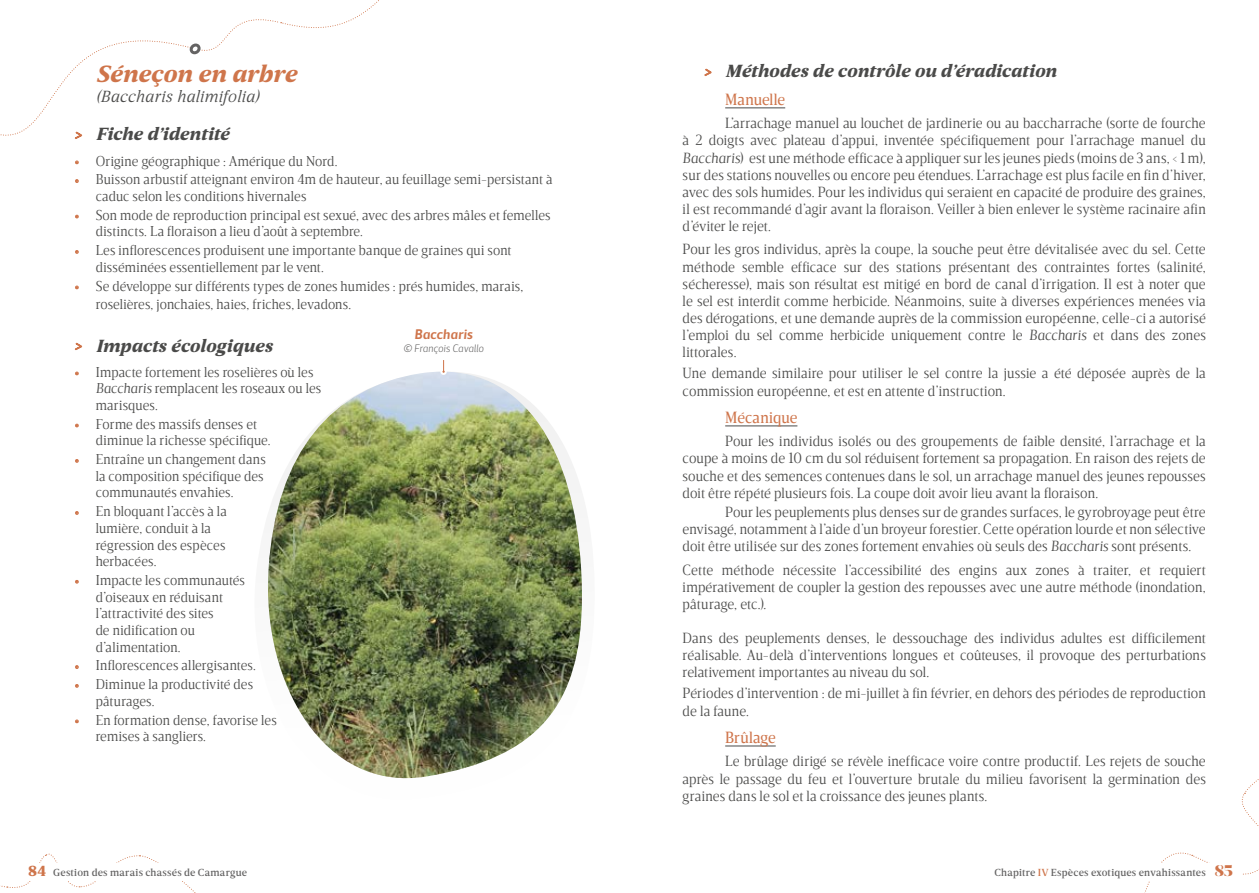
<style>
.page{position:relative;width:1259px;height:893px;background:#fff}
.page>*{position:absolute;margin:0;border:0;box-sizing:border-box;transform-origin:0 0}
.t1{font:italic 900 24px "Breve News";letter-spacing:.02em;color:#cf754b}
.t2{font:italic 900 18px "Breve News";letter-spacing:.02em;color:#4a4a49}
.t3{font:italic 300 16.5px "Breve News";letter-spacing:.015em;color:#4a4a49}
.t4{font:15.75px "Breve Title";color:#cf754b}
.t5{font:300 14.25px/17.1px "Breve Title";letter-spacing:.005em;color:#4a4a49;text-align:justify}
.t6{font:300 13.8px/16.6px "Breve Title";letter-spacing:.01em;color:#4a4a49}
.t7{font:italic 600 13.5px "Breve Sans Title";letter-spacing:.02em;color:#cf754b}
.t8{font:500 10.5px "Breve News";letter-spacing:.02em;color:#646363}
.t9{font:italic 200 10.5px "Breve Sans Title";letter-spacing:.01em;color:#646363}
.s1{font-family:"Breve Display";font-weight:400;font-size:18.75px;color:#cf754b}
.s2{color:#cf754b}
.s3{font-style:italic}
.s4{font-weight:500}
.s5{font-weight:900;font-size:15px;color:#cf754b}
.s6{font-family:"Breve Display Stencil";font-weight:400;font-size:15px;color:#cf754b}
</style>
<div class="page">
<svg style="left:1144px;top:779px;width:115px;height:114px"></svg>
<svg style="left:1px;top:853px;width:195px;height:40px"></svg>
<div style="left:21px;top:863px;width:32px;height:17px;background:#fff"></div>
<div style="left:1205px;top:863px;width:37px;height:17px;background:#fff"></div>
<div style="left:53px;top:863px;width:523px;height:17px;background:#fff"></div>
<div style="left:682px;top:863px;width:523px;height:17px;background:#fff"></div>
<hr style="left:725px;top:108px;width:60px;height:1px;background:#4a4a49">
<hr style="left:725px;top:426px;width:72px;height:1px;background:#4a4a49">
<hr style="left:725px;top:746px;width:50px;height:1px;background:#4a4a49">
<img style="left:268px;top:372px;width:314px;height:406px">
<div style="left:440px;top:369px;width:7px;height:6px;background:#fff;border-radius:50%"></div>
<svg style="left:442px;top:360px;width:3px;height:13px"></svg>
<svg style="left:0;top:0;width:379px;height:136px"></svg>
<h1 class="t1" style="left:96px;top:60px;width:202px">Séneçon en arbre</h1>
<p class="t3" style="left:96px;top:87px;width:165px">(Baccharis halimifolia)</p>
<p class="t2" style="left:74px;top:124px;width:156px"><span class="s1">&gt;</span> Fiche d’identité</p>
<p class="t6" style="left:74px;top:152px;width:264px"><span class="s2">•</span> Origine géographique : Amérique du Nord.</p>
<p class="t6" style="left:96px;top:171px;width:458px;text-indent:-21px"><span class="s2">•</span> Buisson arbustif atteignant environ 4m de hauteur, au feuillage semi-persistant à caduc selon les conditions hivernales</p>
<p class="t6" style="left:96px;top:207px;width:456px;text-indent:-21px"><span class="s2">•</span> Son mode de reproduction principal est sexué, avec des arbres mâles et femelles distincts. La floraison a lieu d’août à septembre.</p>
<p class="t6" style="left:96px;top:242px;width:417px;text-indent:-21px"><span class="s2">•</span> Les inflorescences produisent une importante banque de graines qui sont disséminées essentiellement par le vent.</p>
<p class="t6" style="left:96px;top:277px;width:429px;line-height:18px;text-indent:-21px"><span class="s2">•</span> Se développe sur différents types de zones humides : prés humides, marais, roselières, jonchaies, haies, friches, levadons.</p>
<p class="t2" style="left:74px;top:335px;width:199px"><span class="s1">&gt;</span> Impacts écologiques</p>
<p class="t6" style="left:96px;top:363px;width:227px;text-indent:-21px"><span class="s2">•</span> Impacte fortement les roselières où les<br><span class="s3">Baccharis</span> remplacent les roseaux ou les marisques.</p>
<p class="t6" style="left:96px;top:416px;width:176px;text-indent:-21px"><span class="s2">•</span> Forme des massifs denses et diminue la richesse spécifique.</p>
<p class="t6" style="left:96px;top:451px;width:172px;text-indent:-21px"><span class="s2">•</span> Entraîne un changement dans la composition spécifique des communautés envahies.</p>
<p class="t6" style="left:96px;top:503px;width:133px;text-indent:-21px"><span class="s2">•</span> En bloquant l’accès à la lumière, conduit à la régression des espèces herbacées.</p>
<p class="t6" style="left:96px;top:572px;width:151px;text-indent:-21px"><span class="s2">•</span> Impacte les communautés d’oiseaux en réduisant l’attractivité des sites<br>de nidification ou d’alimentation.</p>
<p class="t6" style="left:74px;top:657px;width:183px"><span class="s2">•</span> Inflorescences allergisantes.</p>
<p class="t6" style="left:96px;top:676px;width:159px;text-indent:-21px"><span class="s2">•</span> Diminue la productivité des pâturages.</p>
<p class="t6" style="left:96px;top:711px;width:183px;text-indent:-21px"><span class="s2">•</span> En formation dense, favorise les remises à sangliers.</p>
<p class="t7" style="left:414px;top:326px;width:60px">Baccharis</p>
<p class="t9" style="left:403px;top:342px;width:82px"><span class="s4">©</span> François Cavallo</p>
<p class="t2" style="left:704px;top:61px;width:354px"><span class="s1">&gt;</span> Méthodes de contrôle ou d’éradication</p>
<p class="t4" style="left:725px;top:90px;width:62px">Manuelle</p>
<p class="t5" style="left:682px;top:115px;width:525px;text-indent:43px">L’arrachage manuel au louchet de jardinerie ou au baccharrache (sorte de fourche à 2 doigts avec plateau d’appui, inventée spécifiquement pour l’arrachage manuel du <span class="s3">Baccharis</span>) est une méthode efficace à appliquer sur les jeunes pieds (moins de 3 ans, &lt; 1 m), sur des stations nouvelles ou encore peu étendues. L’arrachage est plus facile en fin d’hiver, avec des sols humides. Pour les individus qui seraient en capacité de produire des graines, il est recommandé d’agir avant la floraison. Veiller à bien enlever le système racinaire afin d’éviter le rejet.</p>
<p class="t5" style="left:682px;top:241px;width:525px">Pour les gros individus, après la coupe, la souche peut être dévitalisée avec du sel. Cette méthode semble efficace sur des stations présentant des contraintes fortes (salinité, sécheresse), mais son résultat est mitigé en bord de canal d’irrigation. Il est à noter que le sel est interdit comme herbicide. Néanmoins, suite à diverses expériences menées via des dérogations, et une demande auprès de la commission européenne, celle-ci a autorisé l’emploi du sel comme herbicide uniquement contre le <span class="s3">Baccharis</span> et dans des zones littorales.</p>
<p class="t5" style="left:682px;top:365px;width:524px">Une demande similaire pour utiliser le sel contre la jussie a été déposée auprès de la commission européenne, et est en attente d’instruction.</p>
<p class="t4" style="left:725px;top:408px;width:74px">Mécanique</p>
<p class="t5" style="left:682px;top:433px;width:525px;text-indent:43px">Pour les individus isolés ou des groupements de faible densité, l’arrachage et la coupe à moins de 10 cm du sol réduisent fortement sa propagation. En raison des rejets de souche et des semences contenues dans le sol, un arrachage manuel des jeunes repousses doit être répété plusieurs fois. La coupe doit avoir lieu avant la floraison.</p>
<p class="t5" style="left:682px;top:503px;width:524px;text-indent:43px">Pour les peuplements plus denses sur de grandes surfaces, le gyrobroyage peut être envisagé, notamment à l’aide d’un broyeur forestier. Cette opération lourde et non sélective doit être utilisée sur des zones fortement envahies où seuls des <span class="s3">Baccharis</span> sont présents.</p>
<p class="t5" style="left:682px;top:561px;width:525px">Cette méthode nécessite l’accessibilité des engins aux zones à traiter, et requiert impérativement de coupler la gestion des repousses avec une autre méthode (inondation, pâturage, etc.).</p>
<p class="t5" style="left:682px;top:629px;width:524px">Dans des peuplements denses, le dessouchage des individus adultes est difficilement réalisable. Au-delà d’interventions longues et coûteuses, il provoque des perturbations relativement importantes au niveau du sol.</p>
<p class="t5" style="left:682px;top:685px;width:524px">Périodes d’intervention : de mi-juillet à fin février, en dehors des périodes de reproduction de la faune.</p>
<p class="t4" style="left:725px;top:728px;width:52px">Brûlage</p>
<p class="t5" style="left:682px;top:753px;width:524px;text-indent:43px">Le brûlage dirigé se révèle inefficace voire contre productif. Les rejets de souche après le passage du feu et l’ouverture brutale du milieu favorisent la germination des graines dans le sol et la croissance des jeunes plants.</p>
<p class="t8" style="left:28px;top:866px;width:221px"><span class="s5">84</span> Gestion des marais chassés de Camargue</p>
<p class="t8" style="left:994px;top:866px;width:240px">Chapitre <span class="s2">IV</span> Espèces exotiques envahissantes <span class="s6">85</span></p>
</div>
